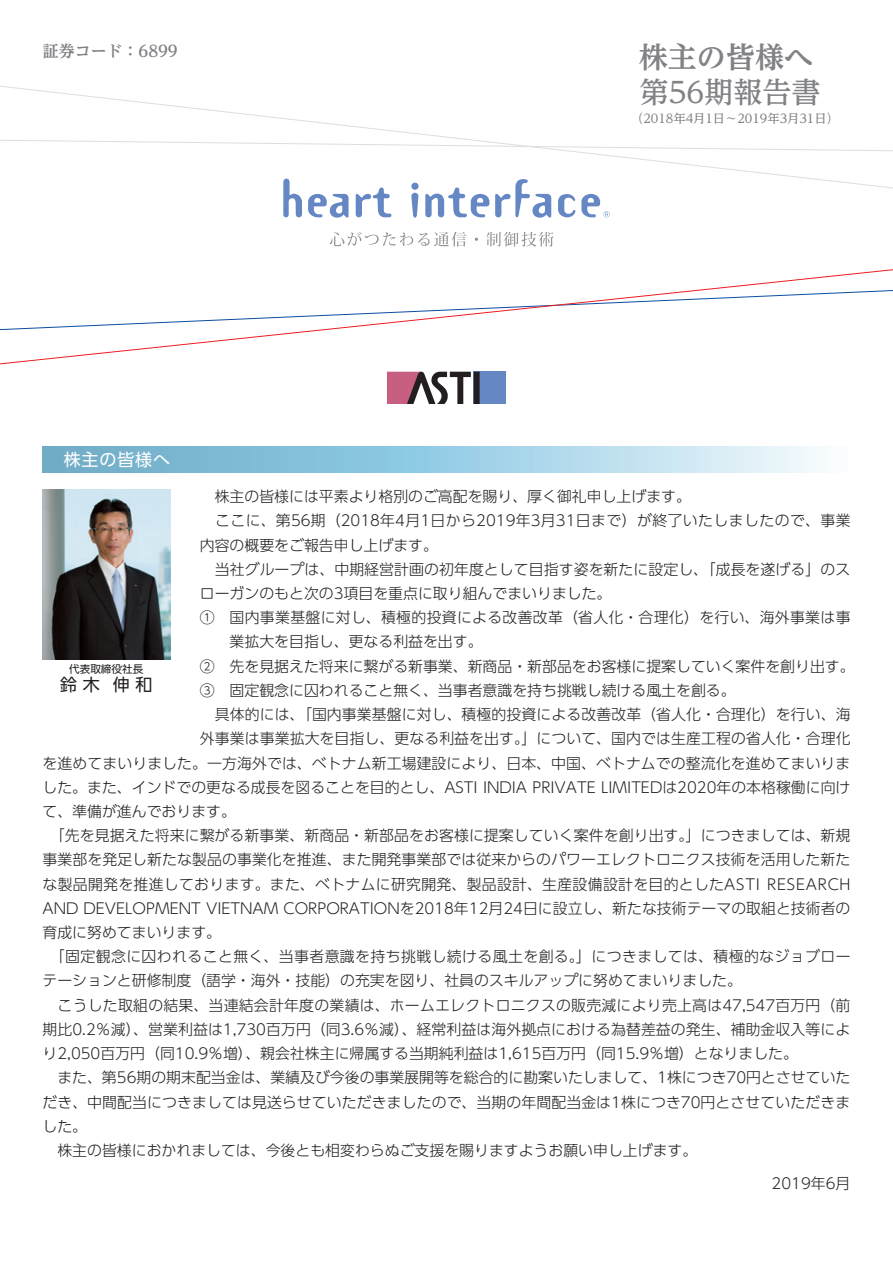
<style>
.page{position:relative;width:893px;height:1263px;background:#fff}
.page>*{position:absolute;margin:0;border:0;box-sizing:border-box;transform-origin:0 0}
.t1{font:500 29.1px "UD Reimin Pro";color:#808285}
.t2{font:700 29.1px "UD Reimin Pro";color:#808285}
.t3{font:16.95px "UD Shin Go Pro";letter-spacing:.05em;color:#fff}
.t4{font:16.95px "UD Shin Go Pro";color:#231f20}
.t5{font:700 15.9px "UD Reimin Pro";color:#808285}
.t6{font:300 14.85px "UD Shin Go Pro";letter-spacing:.005em;color:#231f20}
.t7{font:300 14.85px "UD Shin Go Pro";letter-spacing:.025em;color:#231f20}
.t8{font:500 12.15px "UD Reimin Pro";color:#808285}
.t9{font:10.65px "UD Shin Go Pro";color:#231f20}
</style>
<div class="page">
<svg style="left:43px;top:446px;width:776px;height:26px;background:#a0cee3"></svg>
<svg style="left:0;top:269px;width:893px;height:103px"></svg>
<svg style="left:283px;top:191px;width:19px;height:26px"></svg>
<svg style="left:308px;top:194px;width:41px;height:24px"></svg>
<svg style="left:356px;top:191px;width:35px;height:26px"></svg>
<svg style="left:425px;top:191px;width:64px;height:26px"></svg>
<svg style="left:495px;top:191px;width:56px;height:27px"></svg>
<svg style="left:558px;top:194px;width:52px;height:23px"></svg>
<svg style="left:411px;top:192px;width:8px;height:26px"></svg>
<svg style="left:330px;top:232px;width:136px;height:15px"></svg>
<svg style="left:486px;top:232px;width:68px;height:15px"></svg>
<div style="left:474px;top:372px;width:32px;height:32px;background:#6587c4"></div>
<svg style="left:387px;top:372px;width:93px;height:32px"></svg>
<svg style="left:0;top:86px;width:893px;height:105px"></svg>
<img style="left:43px;top:489px;width:127px;height:170px">
<p class="t5" style="left:43px;top:38px;width:136px">証券コード：6899</p>
<h1 class="t2" style="left:639px;top:33px;width:176px">株主の皆様へ</h1>
<h1 class="t1" style="left:640px;top:69px;width:182px">第56期報告書</h1>
<p class="t8" style="left:631px;top:109px;width:209px">（2018年4月1日～2019年3月31日）</p>
<p class="t3" style="left:64px;top:446px;width:108px">株主の皆様へ</p>
<p class="t6" style="left:200px;top:484px;width:493px">　株主の皆様には平素より格別のご高配を賜り、厚く御礼申し上げます。</p>
<p class="t6" style="left:200px;top:509px;width:652px">　ここに、第56期（2018年4月1日から2019年3月31日まで）が終了いたしましたので、事業</p>
<p class="t6" style="left:200px;top:533px;width:240px">内容の概要をご報告申し上げます。</p>
<p class="t6" style="left:200px;top:557px;width:652px">　当社グループは、中期経営計画の初年度として目指す姿を新たに設定し、「成長を遂げる」のス</p>
<p class="t6" style="left:200px;top:581px;width:413px">ローガンのもと次の3項目を重点に取り組んでまいりました。</p>
<p class="t6" style="left:200px;top:605px;width:652px">①　国内事業基盤に対し、積極的投資による改善改革（省人化・合理化）を行い、海外事業は事</p>
<p class="t6" style="left:230px;top:630px;width:254px">業拡大を目指し、更なる利益を出す。</p>
<p class="t6" style="left:200px;top:654px;width:656px">②　先を見据えた将来に繋がる新事業、新商品・新部品をお客様に提案していく案件を創り出す。</p>
<p class="t6" style="left:200px;top:678px;width:537px">③　固定観念に囚われること無く、当事者意識を持ち挑戦し続ける風土を創る。</p>
<p class="t6" style="left:200px;top:702px;width:652px">　具体的には、「国内事業基盤に対し、積極的投資による改善改革（省人化・合理化）を行い、海</p>
<p class="t6" style="left:200px;top:727px;width:652px">外事業は事業拡大を目指し、更なる利益を出す。」について、国内では生産工程の省人化・合理化</p>
<p class="t6" style="left:43px;top:751px;width:809px">を進めてまいりました。一方海外では、ベトナム新工場建設により、日本、中国、ベトナムでの整流化を進めてまいりま</p>
<p class="t6" style="left:43px;top:775px;width:809px">した。また、インドでの更なる成長を図ることを目的とし、ASTI INDIA PRIVATE LIMITEDは2020年の本格稼働に向け</p>
<p class="t6" style="left:43px;top:799px;width:195px">て、準備が進んでおります。</p>
<p class="t6" style="left:43px;top:823px;width:809px">　「先を見据えた将来に繋がる新事業、新商品・新部品をお客様に提案していく案件を創り出す。」につきましては、新規</p>
<p class="t6" style="left:43px;top:848px;width:809px">事業部を発足し新たな製品の事業化を推進、また開発事業部では従来からのパワーエレクトロニクス技術を活用した新た</p>
<p class="t6" style="left:43px;top:872px;width:809px">な製品開発を推進しております。また、ベトナムに研究開発、製品設計、生産設備設計を目的としたASTI RESEARCH</p>
<p class="t6" style="left:43px;top:896px;width:809px">AND DEVELOPMENT VIETNAM CORPORATIONを2018年12月24日に設立し、新たな技術テーマの取組と技術者の</p>
<p class="t6" style="left:42px;top:920px;width:180px">育成に努めてまいります。</p>
<p class="t7" style="left:42px;top:944px;width:810px">　「固定観念に囚われること無く、当事者意識を持ち挑戦し続ける風土を創る。」につきましては、積極的なジョブロー</p>
<p class="t6" style="left:42px;top:969px;width:701px">テーションと研修制度（語学・海外・技能）の充実を図り、社員のスキルアップに努めてまいりました。</p>
<p class="t6" style="left:42px;top:993px;width:809px">　こうした取組の結果、当連結会計年度の業績は、ホームエレクトロニクスの販売減により売上高は47,547百万円（前</p>
<p class="t6" style="left:42px;top:1017px;width:809px">期比0.2％減）、営業利益は1,730百万円（同3.6％減）、経常利益は海外拠点における為替差益の発生、補助金収入等によ</p>
<p class="t6" style="left:42px;top:1041px;width:757px">り2,050百万円（同10.9％増）、親会社株主に帰属する当期純利益は1,615百万円（同15.9％増）となりました。</p>
<p class="t6" style="left:42px;top:1066px;width:809px">　また、第56期の期末配当金は、業績及び今後の事業展開等を総合的に勘案いたしまして、1株につき70円とさせていた</p>
<p class="t6" style="left:42px;top:1090px;width:809px">だき、中間配当につきましては見送らせていただきましたので、当期の年間配当金は1株につき70円とさせていただきま</p>
<p class="t6" style="left:42px;top:1114px;width:46px">した。</p>
<p class="t6" style="left:42px;top:1138px;width:656px">　株主の皆様におかれましては、今後とも相変わらぬご支援を賜りますようお願い申し上げます。</p>
<p class="t6" style="left:772px;top:1171px;width:80px">2019年6月</p>
<p class="t9" style="left:69px;top:660px;width:76px">代表取締役社長</p>
<p class="t4" style="left:60px;top:671px;width:94px">鈴 木 伸 和</p>
</div>
